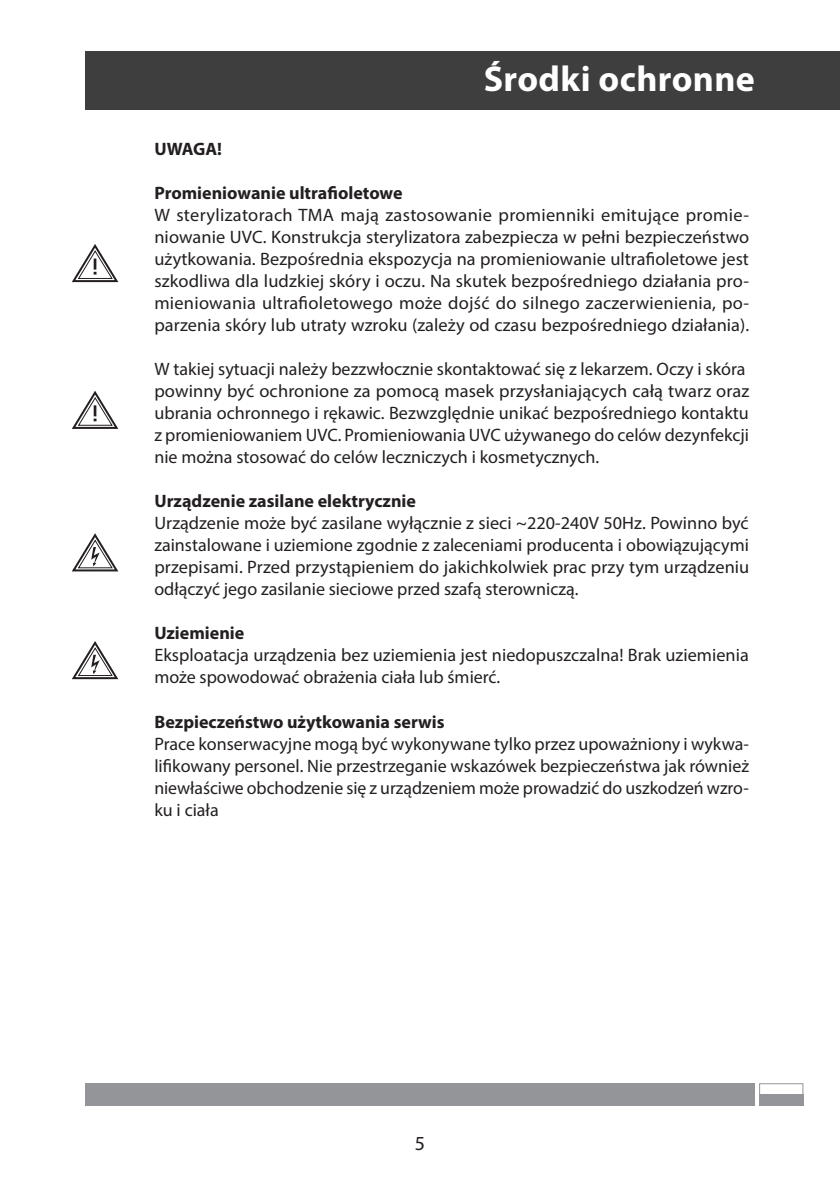
<style>
.page{position:relative;width:840px;height:1191px;background:#fff}
.page>*{position:absolute;margin:0;border:0;box-sizing:border-box;transform-origin:0 0}
.Srodtyt_2_Prawy{font:700 36px "Myriad Pro";letter-spacing:.01em;color:#fff}
.t1{font:20px "Myriad Pro";color:#231f20}
.Tekst_wciecie_kreski{font:18px/22px "Myriad Pro";color:#231f20;text-align:justify}
.Tekst_wciecie_kreski-2{font:700 18px "Myriad Pro";color:#231f20}
</style>
<div class="page">
<div style="left:85px;top:1083px;width:669px;height:23px;background:#939598"></div>
<div style="left:758px;top:1083px;width:45px;height:23px;border:1px solid #939598"></div>
<div style="left:758px;top:1094px;width:44px;height:12px;background:#939598"></div>
<div style="left:85px;top:51px;width:754px;height:59px;background:#3e3e3f"></div>
<svg style="left:71px;top:533px;width:48px;height:39px"></svg>
<svg style="left:72px;top:641px;width:47px;height:39px"></svg>
<svg style="left:72px;top:244px;width:47px;height:39px"></svg>
<svg style="left:71px;top:390px;width:48px;height:39px"></svg>
<p class="Srodtyt_2_Prawy" style="left:483px;top:56px;width:272px">Środki ochronne</p>
<p class="Tekst_wciecie_kreski-2" style="left:154px;top:137px;width:69px">UWAGA!</p>
<p class="Tekst_wciecie_kreski-2" style="left:154px;top:181px;width:249px">Promieniowanie ultrafioletowe</p>
<p class="Tekst_wciecie_kreski" style="left:154px;top:204px;width:596px">W sterylizatorach TMA mają zastosowanie promienniki emitujące promie&shy;niowanie UVC. Konstrukcja sterylizatora zabezpiecza w pełni bezpieczeństwo użytkowania. Bezpośrednia ekspozycja na promieniowanie ultrafioletowe jest szkodliwa dla ludzkiej skóry i oczu. Na skutek bezpośredniego działania pro&shy;mieniowania ultrafioletowego może dojść do silnego zaczerwienienia, po&shy;parzenia skóry lub utraty wzroku (zależy od czasu bezpośredniego działania).</p>
<p class="Tekst_wciecie_kreski" style="left:154px;top:358px;width:592px">W takiej sytuacji należy bezzwłocznie skontaktować się z lekarzem. Oczy i skóra</p>
<p class="Tekst_wciecie_kreski" style="left:154px;top:380px;width:596px">powinny być ochronione za pomocą masek przysłaniających całą twarz oraz ubrania ochronnego i rękawic. Bezwzględnie unikać bezpośredniego kontaktu z promieniowaniem UVC. Promieniowania UVC używanego do celów dezynfekcji nie można stosować do celów leczniczych i kosmetycznych.</p>
<p class="Tekst_wciecie_kreski-2" style="left:154px;top:489px;width:263px">Urządzenie zasilane elektrycznie</p>
<p class="Tekst_wciecie_kreski" style="left:154px;top:512px;width:596px">Urządzenie może być zasilane wyłącznie z sieci ~220-240V 50Hz. Powinno być zainstalowane i uziemione zgodnie z zaleceniami producenta i obowiązującymi przepisami. Przed przystąpieniem do jakichkolwiek prac przy tym urządzeniu odłączyć jego zasilanie sieciowe przed szafą sterowniczą.</p>
<p class="Tekst_wciecie_kreski-2" style="left:154px;top:621px;width:91px">Uziemienie</p>
<p class="Tekst_wciecie_kreski" style="left:154px;top:644px;width:595px">Eksploatacja urządzenia bez uziemienia jest niedopuszczalna! Brak uziemienia może spowodować obrażenia ciała lub śmierć.</p>
<p class="Tekst_wciecie_kreski-2" style="left:154px;top:709px;width:291px">Bezpieczeństwo użytkowania serwis</p>
<p class="Tekst_wciecie_kreski" style="left:154px;top:732px;width:596px">Prace konserwacyjne mogą być wykonywane tylko przez upoważniony i wykwa&shy;lifikowany personel. Nie przestrzeganie wskazówek bezpieczeństwa jak również niewłaściwe obchodzenie się z urządzeniem może prowadzić do uszkodzeń wzro&shy;ku i ciała</p>
<p class="t1" style="left:414px;top:1130px;width:12px">5</p>
</div>
